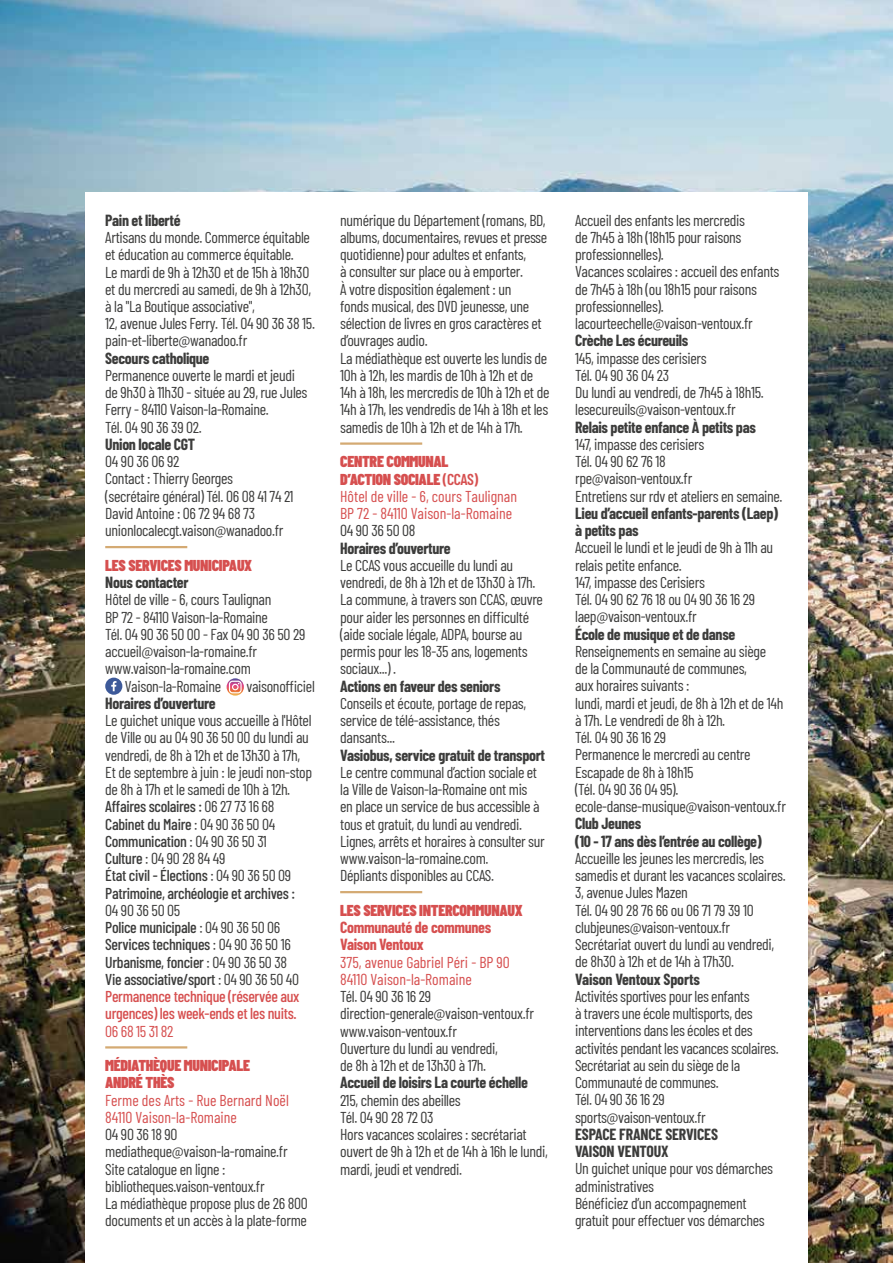
<style>
.page{position:relative;width:893px;height:1263px;background:#fff}
.page>*{position:absolute;margin:0;border:0;box-sizing:border-box;transform-origin:0 0}
.t1{font:15.75px/17.2px "Barlow Condensed";letter-spacing:-.02em;color:#3c3c3b}
.t2{font:700 15.75px/17.2px "Barlow Condensed";letter-spacing:-.02em;color:#3c3c3b}
.t3{font:15.75px/17.2px "Barlow Condensed";color:#d64f4f}
.t4{font:500 15.75px/17.2px "Barlow Condensed";letter-spacing:-.02em;color:#3c3c3b}
.t5{font:900 15.75px/17.2px "Barlow Condensed";letter-spacing:-.02em;color:#d64f4f}
.t6{font:700 15.75px/17.2px "Barlow Condensed";letter-spacing:-.02em;color:#d64f4f}
.s1{font-weight:500}
.s2{font-weight:400}
.s3{color:#d64f4f}
.s4{font-weight:900}
.s5{font-weight:600}
</style>
<div class="page">
<img style="left:0;top:0;width:893px;height:1263px">
<div style="left:85px;top:192px;width:723px;height:1071px;background:#fff"></div>
<hr style="left:105px;top:546px;width:82px;height:2px;background:#d4aa73">
<svg style="left:105px;top:678px;width:17px;height:17px"></svg>
<svg style="left:227px;top:678px;width:17px;height:18px"></svg>
<svg style="left:229px;top:681px;width:13px;height:12px"></svg>
<hr style="left:105px;top:1046px;width:82px;height:2px;background:#d4aa73">
<hr style="left:340px;top:442px;width:82px;height:3px;background:#d4aa73">
<hr style="left:340px;top:891px;width:82px;height:2px;background:#d4aa73">
<p class="t2" style="left:105px;top:211px;width:77px">Pain et liberté</p>
<p class="t1" style="left:105px;top:228px;width:211px">Artisans du monde. Commerce équitable et éducation au commerce équitable.<br>Le mardi de 9h à 12h30 et de 15h à 18h30 et du mercredi au samedi, de 9h à 12h30, à la "La Boutique associative",<br>12, avenue Jules Ferry. Tél. 04 90 36 38 15. pain-et-liberte@wanadoo.fr</p>
<p class="t2" style="left:105px;top:349px;width:106px">Secours catholique</p>
<p class="t1" style="left:105px;top:366px;width:204px">Permanence ouverte le mardi et jeudi de 9h30 à 11h30 - située au 29, rue Jules<br>Ferry - 84110 Vaison-la-Romaine.<br>Tél. 04 90 36 39 02.</p>
<p class="t2" style="left:105px;top:435px;width:91px">Union locale CGT</p>
<p class="t1" style="left:105px;top:452px;width:190px">04 90 36 06 92<br>Contact : Thierry Georges<br>(secrétaire général) Tél. 06 08 41 74 21<br>David Antoine : 06 72 94 68 73 unionlocalecgt.vaison@wanadoo.fr</p>
<p class="t5" style="left:105px;top:556px;width:148px">LES SERVICES MUNICIPAUX</p>
<p class="t2" style="left:105px;top:573px;width:85px">Nous contacter</p>
<p class="t1" style="left:105px;top:590px;width:168px">Hôtel de ville - 6, cours Taulignan</p>
<p class="t1" style="left:105px;top:607px;width:164px">BP 72 - 84110 Vaison-la-Romaine</p>
<p class="t1" style="left:105px;top:624px;width:202px">Tél. 04 90 36 50 00 - Fax 04 90 36 50 29</p>
<p class="t1" style="left:105px;top:642px;width:153px">accueil@vaison-la-romaine.fr</p>
<p class="t1" style="left:105px;top:659px;width:147px">www.vaison-la-romaine.com</p>
<p class="t1" style="left:125px;top:676px;width:98px">Vaison-la-Romaine</p>
<p class="t1" style="left:246px;top:676px;width:70px">vaisonofficiel</p>
<p class="t2" style="left:105px;top:694px;width:112px">Horaires d’ouverture</p>
<p class="t1" style="left:105px;top:711px;width:209px">Le guichet unique vous accueille à l'Hôtel de Ville ou au 04 90 36 50 00 du lundi au vendredi, de 8h à 12h et de 13h30 à 17h, Et de septembre à juin : le jeudi non-stop de 8h à 17h et le samedi de 10h à 12h.<br><span class="s1">Affaires scolaires :</span> 06 27 73 16 68<br><span class="s1">Cabinet du Maire</span> : 04 90 36 50 04<br><span class="s1">Communication</span> : 04 90 36 50 31<br><span class="s1">Culture</span> : 04 90 28 84 49<br><span class="s1">État civil - Élections</span> : 04 90 36 50 09<br><span class="s1">Patrimoine, archéologie et archives :</span></p>
<p class="t4" style="left:105px;top:900px;width:196px"><span class="s2">04 90 36 50 05<br></span>Police municipale <span class="s2">: 04 90 36 50 06<br></span>Services techniques <span class="s2">: 04 90 36 50 16<br></span>Urbanisme, foncier <span class="s2">: 04 90 36 50 38<br></span>Vie associative/sport <span class="s2">: 04 90 36 50 40<br></span><span class="s3">Permanence technique (réservée aux urgences) les week-ends et les nuits.</span></p>
<p class="t3" style="left:105px;top:1021px;width:70px">06 68 15 31 82</p>
<p class="t5" style="left:105px;top:1056px;width:146px">MÉDIATHÈQUE MUNICIPALE<br>ANDRÉ THÈS</p>
<p class="t3" style="left:105px;top:1090px;width:185px">Ferme des Arts - Rue Bernard Noël<br>84110 Vaison-la-Romaine</p>
<p class="t1" style="left:105px;top:1125px;width:204px">04 90 36 18 90 mediatheque@vaison-la-romaine.fr<br>Site catalogue en ligne : bibliotheques.vaison-ventoux.fr<br>La médiathèque propose plus de 26 800 documents et un accès à la plate-forme</p>
<p class="t1" style="left:340px;top:210px;width:211px">numérique du Département (romans, BD, albums, documentaires, revues et presse quotidienne) pour adultes et enfants,<br>à consulter sur place ou à emporter.<br>À votre disposition également : un<br>fonds musical, des DVD jeunesse, une sélection de livres en gros caractères et d’ouvrages audio.<br>La médiathèque est ouverte les lundis de 10h à 12h, les mardis de 10h à 12h et de 14h à 18h, les mercredis de 10h à 12h et de 14h à 17h, les vendredis de 14h à 18h et les samedis de 10h à 12h et de 14h à 17h.</p>
<p class="t3" style="left:340px;top:452px;width:178px"><span class="s4">CENTRE COMMUNAL<br>D’ACTION SOCIALE</span> <span class="s5">(CCAS)<br></span>Hôtel de ville - 6, cours Taulignan<br>BP 72 - 84110 Vaison-la-Romaine</p>
<p class="t1" style="left:340px;top:521px;width:77px">04 90 36 50 08</p>
<p class="t2" style="left:340px;top:538px;width:112px">Horaires d’ouverture</p>
<p class="t1" style="left:340px;top:555px;width:204px">Le CCAS vous accueille du lundi au vendredi, de 8h à 12h et de 13h30 à 17h.<br>La commune, à travers son CCAS, œuvre pour aider les personnes en difficulté (aide sociale légale, ADPA, bourse au permis pour les 18-35 ans, logements sociaux...) .</p>
<p class="t2" style="left:340px;top:676px;width:162px">Actions en faveur des seniors</p>
<p class="t1" style="left:340px;top:693px;width:188px">Conseils et écoute, portage de repas, service de télé-assistance, thés dansants...</p>
<p class="t2" style="left:340px;top:745px;width:206px">Vasiobus, service gratuit de transport</p>
<p class="t1" style="left:340px;top:762px;width:206px">Le centre communal d’action sociale et la Ville de Vaison-la-Romaine ont mis<br>en place un service de bus accessible à tous et gratuit, du lundi au vendredi.<br>Lignes, arrêts et horaires à consulter sur www.vaison-la-romaine.com.<br>Dépliants disponibles au CCAS.</p>
<p class="t5" style="left:340px;top:901px;width:184px">LES SERVICES INTERCOMMUNAUX</p>
<p class="t6" style="left:340px;top:918px;width:153px">Communauté de communes<br>Vaison Ventoux</p>
<p class="t3" style="left:340px;top:952px;width:171px">375, avenue Gabriel Péri - BP 90<br>84110 Vaison-la-Romaine</p>
<p class="t1" style="left:340px;top:987px;width:195px">Tél. 04 90 36 16 29 direction-generale@vaison-ventoux.fr www.vaison-ventoux.fr<br>Ouverture du lundi au vendredi,<br>de 8h à 12h et de 13h30 à 17h.</p>
<p class="t2" style="left:340px;top:1073px;width:189px">Accueil de loisirs La courte échelle</p>
<p class="t1" style="left:340px;top:1090px;width:209px">215, chemin des abeilles<br>Tél. 04 90 28 72 03<br>Hors vacances scolaires : secrétariat ouvert de 9h à 12h et de 14h à 16h le lundi, mardi, jeudi et vendredi.</p>
<p class="t1" style="left:575px;top:210px;width:206px">Accueil des enfants les mercredis<br>de 7h45 à 18h (18h15 pour raisons professionnelles).<br>Vacances scolaires : accueil des enfants de 7h45 à 18h (ou 18h15 pour raisons professionnelles). lacourteechelle@vaison-ventoux.fr</p>
<p class="t2" style="left:575px;top:331px;width:115px">Crèche Les écureuils</p>
<p class="t1" style="left:575px;top:348px;width:190px">145, impasse des cerisiers<br>Tél. 04 90 36 04 23<br>Du lundi au vendredi, de 7h45 à 18h15. lesecureuils@vaison-ventoux.fr</p>
<p class="t2" style="left:575px;top:417px;width:182px">Relais petite enfance À petits pas</p>
<p class="t1" style="left:575px;top:434px;width:209px">147, impasse des cerisiers<br>Tél. 04 90 62 76 18 rpe@vaison-ventoux.fr<br>Entretiens sur rdv et ateliers en semaine.</p>
<p class="t2" style="left:575px;top:504px;width:204px">Lieu d’accueil enfants-parents (Laep) à petits pas</p>
<p class="t1" style="left:575px;top:538px;width:200px">Accueil le lundi et le jeudi de 9h à 11h au relais petite enfance.<br>147, impasse des Cerisiers<br>Tél. 04 90 62 76 18 ou 04 90 36 16 29 laep@vaison-ventoux.fr</p>
<p class="t2" style="left:575px;top:624px;width:162px">École de musique et de danse</p>
<p class="t1" style="left:575px;top:641px;width:212px">Renseignements en semaine au siège<br>de la Communauté de communes,<br>aux horaires suivants :<br>lundi, mardi et jeudi, de 8h à 12h et de 14h à 17h. Le vendredi de 8h à 12h.<br>Tél. 04 90 36 16 29<br>Permanence le mercredi au centre<br>Escapade de 8h à 18h15<br>(Tél. 04 90 36 04 95). ecole-danse-musique@vaison-ventoux.fr</p>
<p class="t2" style="left:575px;top:814px;width:188px">Club Jeunes<br>(10 - 17 ans dès l’entrée au collège)</p>
<p class="t1" style="left:575px;top:848px;width:212px">Accueille les jeunes les mercredis, les samedis et durant les vacances scolaires.<br>3, avenue Jules Mazen<br>Tél. 04 90 28 76 66 ou 06 71 79 39 10 clubjeunes@vaison-ventoux.fr Secrétariat ouvert du lundi au vendredi, de 8h30 à 12h et de 14h à 17h30.</p>
<p class="t2" style="left:575px;top:969px;width:126px">Vaison Ventoux Sports</p>
<p class="t1" style="left:575px;top:986px;width:205px">Activités sportives pour les enfants<br>à travers une école multisports, des interventions dans les écoles et des activités pendant les vacances scolaires.<br>Secrétariat au sein du siège de la<br>Communauté de communes.<br>Tél. 04 90 36 16 29 sports@vaison-ventoux.fr</p>
<p class="t2" style="left:575px;top:1125px;width:144px">ESPACE FRANCE SERVICES<br>VAISON VENTOUX</p>
<p class="t1" style="left:575px;top:1159px;width:199px">Un guichet unique pour vos démarches administratives<br>Bénéficiez d’un accompagnement gratuit pour effectuer vos démarches</p>
</div>
